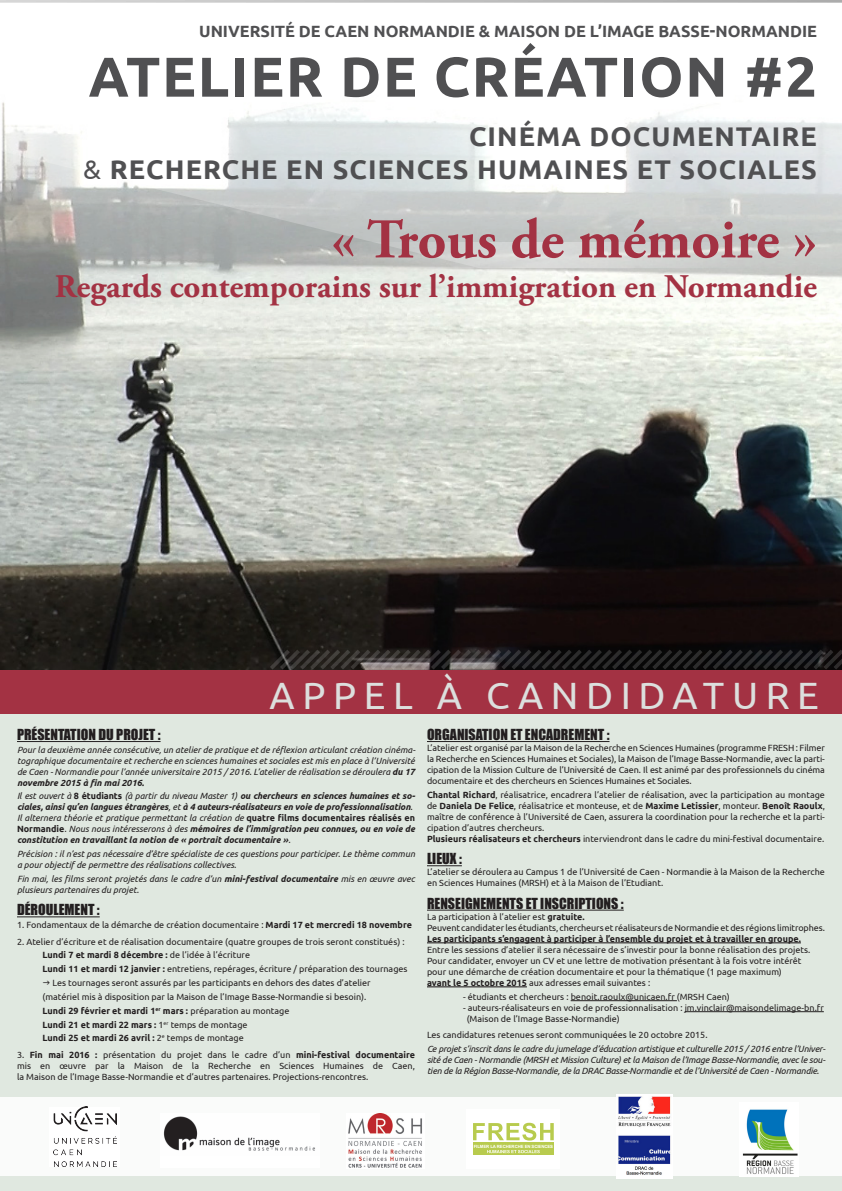
<style>
.page{position:relative;width:842px;height:1191px;background:#fff}
.page>*{position:absolute;margin:0;border:0;box-sizing:border-box;transform-origin:0 0}
.t1{font:700 56px "Ubuntu";letter-spacing:.03em;color:#505052}
.t2{font:700 56px "Adobe Garamond Pro";color:#a33243}
.t3{font:38px "Ubuntu";letter-spacing:.2em;color:#dcdfdd}
.t4{font:700 33px "Adobe Garamond Pro";color:#a33243}
.t5{font:700 27px "Ubuntu";letter-spacing:.04em;color:#505052}
.t6{font:700 16.3px "Ubuntu";color:#505052}
.t7{font:14px "Impact";color:#231f20}
.t8{font:9px/11px "Ubuntu";color:#231f20;text-align:justify}
.t9{font:italic 9px/11px "Ubuntu";color:#231f20;text-align:justify}
.t10{font:italic 700 9px/11px "Ubuntu";letter-spacing:-.01em;color:#231f20}
.t11{font:700 9px "Ubuntu";color:#231f20}
.t12{font:700 4.3px "Arial";letter-spacing:-.02em;color:#fff}
.s1{font-weight:400}
.s2{font-weight:700}
.s3{font-style:normal}
</style>
<div class="page">
<div style="left:0;top:681px;width:842px;height:510px;background:#e0e8e0"></div>
<div style="left:0;top:1097px;width:842px;height:78px;background:#fff"></div>
<img style="left:0;top:408px;width:842px;height:261px">
<svg style="left:266px;top:645px;width:576px;height:24px;background:#252323"></svg>
<svg style="left:0;top:0;width:842px;height:408px"></svg>
<hr style="left:17px;top:741px;width:144px;height:1px;background:#231f20">
<hr style="left:17px;top:916px;width:83px;height:1px;background:#231f20">
<hr style="left:427px;top:741px;width:182px;height:1px;background:#231f20">
<hr style="left:427px;top:865px;width:35px;height:1px;background:#231f20">
<hr style="left:427px;top:909px;width:197px;height:1px;background:#231f20">
<hr style="left:427px;top:942px;width:374px;height:1px;background:#231f20">
<hr style="left:427px;top:986px;width:100px;height:1px;background:#231f20">
<hr style="left:571px;top:1000px;width:106px;height:1px;background:#231f20">
<hr style="left:685px;top:1011px;width:139px;height:1px;background:#231f20">
<div style="left:0;top:669px;width:842px;height:44px;background:#a33243"></div>
<svg style="left:328px;top:241px;width:431px;height:26px;background:#cccecc"></svg>
<img style="left:53px;top:1106px;width:63px;height:60px">
<img style="left:163px;top:1116px;width:152px;height:35px">
<img style="left:348px;top:1113px;width:74px;height:55px">
<svg style="left:473px;top:1122px;width:81px;height:18px"></svg>
<div style="left:473px;top:1142px;width:81px;height:13px;background:#b8cb4e"></div>
<svg style="left:487px;top:1150px;width:53px;height:3px"></svg>
<img style="left:617px;top:1094px;width:55px;height:84px">
<img style="left:740px;top:1109px;width:58px;height:67px">
<p class="t6" style="left:199px;top:21px;width:619px">UNIVERSITÉ DE CAEN NORMANDIE &amp; MAISON DE L’IMAGE BASSE-NORMANDIE</p>
<p class="t1" style="left:89px;top:43px;width:730px">ATELIER DE CRÉATION #2</p>
<p class="t5" style="left:469px;top:120px;width:349px">CINÉMA DOCUMENTAIRE</p>
<p class="t5" style="left:83px;top:152px;width:735px"><span class="s1">&amp;</span> RECHERCHE EN SCIENCES HUMAINES ET SOCIALES</p>
<p class="t2" style="left:331px;top:207px;width:487px">« Trous de mémoire »</p>
<p class="t4" style="left:55px;top:267px;width:763px">Regards contemporains sur l’immigration en Normandie</p>
<p class="t3" style="left:270px;top:672px;width:551px">APPEL À CANDIDATURE</p>
<p class="t7" style="left:17px;top:724px;width:145px">PRÉSENTATION DU PROJET :</p>
<p class="t9" style="left:17px;top:743px;width:400px">Pour la deuxième année consécutive, un atelier de pratique et de réflexion articulant création cinéma&shy;tographique documentaire et recherche en sciences humaines et sociales est mis en place à l’Université de Caen - Normandie pour l’année universitaire 2015 / 2016. L’atelier de réalisation se déroulera <span class="s2">du 17 novembre 2015 à fin mai 2016.</span></p>
<p class="t10" style="left:17px;top:790px;width:400px"><span class="s1">Il est ouvert à</span> <span class="s3">8 étudiants</span> <span class="s1">(à partir du niveau Master 1)</span> ou chercheurs en sciences humaines et so&shy;ciales, ainsi qu’en langues étrangères<span class="s1">, et</span> à 4 auteurs-réalisateurs en voie de professionnalisation<span class="s1">.</span></p>
<p class="t10" style="left:17px;top:812px;width:399px;text-align:justify"><span class="s1">Il alternera théorie et pratique permettant la création de</span> <span class="s3">quatre films documentaires réalisés en Normandie</span><span class="s1">. Nous nous intéresserons à des</span> mémoires de l’immigration peu connues, ou en voie de constitution en travaillant la notion de « portrait documentaire »<span class="s1">.</span></p>
<p class="t9" style="left:17px;top:848px;width:399px">Précision : il n’est pas nécessaire d’être spécialiste de ces questions pour participer. Le thème commun a pour objectif de permettre des réalisations collectives.</p>
<p class="t9" style="left:17px;top:873px;width:399px">Fin mai, les films seront projetés dans le cadre d’un <span class="s2">mini-festival documentaire</span> mis en œuvre avec plusieurs partenaires du projet.</p>
<p class="t7" style="left:17px;top:899px;width:84px">DÉROULEMENT :</p>
<p class="t8" style="left:17px;top:919px;width:397px">1. Fondamentaux de la démarche de création documentaire : <span class="s2">Mardi 17 et mercredi 18 novembre</span></p>
<p class="t8" style="left:17px;top:935px;width:389px">2. Atelier d’écriture et de réalisation documentaire (quatre groupes de trois seront constitués) :</p>
<p class="t11" style="left:43px;top:949px;width:209px">Lundi 7 et mardi 8 décembre : <span class="s1">de l’idée à l’écriture</span></p>
<p class="t8" style="left:43px;top:963px;width:367px"><span class="s2">Lundi 11 et mardi 12 janvier :</span> entretiens, repérages, écriture / préparation des tournages</p>
<p class="t8" style="left:53px;top:977px;width:319px">Les tournages seront assurés par les participants en dehors des dates d’atelier</p>
<p class="t8" style="left:43px;top:991px;width:325px">(matériel mis à disposition par la Maison de l’Image Basse-Normandie si besoin).</p>
<p class="t11" style="left:43px;top:1005px;width:248px">Lundi 29 février et mardi 1<sup>er</sup> mars : <span class="s1">préparation au montage</span></p>
<p class="t11" style="left:43px;top:1019px;width:207px">Lundi 21 et mardi 22 mars : <span class="s1">1</span><sup>er</sup> <span class="s1">temps de montage</span></p>
<p class="t11" style="left:43px;top:1032px;width:203px">Lundi 25 et mardi 26 avril : <span class="s1">2</span><sup>e</sup> <span class="s1">temps de montage</span></p>
<p class="t8" style="left:17px;top:1049px;width:399px">3. <span class="s2">Fin mai 2016 :</span> présentation du projet dans le cadre d’un <span class="s2">mini-festival documentaire </span>mis en œuvre par la Maison de la Recherche en Sciences Humaines de Caen, la Maison de l’Image Basse-Normandie et d’autres partenaires. Projections-rencontres.</p>
<p class="t7" style="left:427px;top:724px;width:184px">ORGANISATION ET ENCADREMENT :</p>
<p class="t8" style="left:427px;top:742px;width:399px">L’atelier est organisé par la Maison de la Recherche en Sciences Humaines (programme FRESH : Filmer la Recherche en Sciences Humaines et Sociales), la Maison de l’Image Basse-Normandie, avec la parti&shy;cipation de la Mission Culture de l’Université de Caen. Il est animé par des professionnels du cinéma documentaire et des chercheurs en Sciences Humaines et Sociales.</p>
<p class="t8" style="left:427px;top:789px;width:399px"><span class="s2">Chantal Richard</span>, réalisatrice, encadrera l’atelier de réalisation, avec la participation au montage de <span class="s2">Daniela De Felice</span>, réalisatrice et monteuse, et de <span class="s2">Maxime Letissier</span>, monteur. <span class="s2">Benoît Raoulx</span>, maître de conférence à l’Université de Caen, assurera la coordination pour la recherche et la parti&shy;cipation d’autres chercheurs.</p>
<p class="t8" style="left:427px;top:833px;width:399px"><span class="s2">Plusieurs réalisateurs et chercheurs</span> interviendront dans le cadre du mini-festival documentaire.</p>
<p class="t7" style="left:427px;top:848px;width:36px">LIEUX :</p>
<p class="t8" style="left:427px;top:866px;width:399px">L’atelier se déroulera au Campus 1 de l’Université de Caen - Normandie à la Maison de la Recherche en Sciences Humaines (MRSH) et à la Maison de l’Etudiant.</p>
<p class="t7" style="left:427px;top:892px;width:198px">RENSEIGNEMENTS ET INSCRIPTIONS :</p>
<p class="t8" style="left:427px;top:910px;width:159px">La participation à l’atelier est <span class="s2">gratuite.</span></p>
<p class="t8" style="left:427px;top:921px;width:399px">Peuvent candidater les étudiants, chercheurs et réalisateurs de Normandie et des régions limitrophes.</p>
<p class="t11" style="left:427px;top:933px;width:375px">Les participants s’engagent à participer à l’ensemble du projet et à travailler en groupe.</p>
<p class="t8" style="left:427px;top:943px;width:385px">Entre les sessions d’atelier il sera nécessaire de s’investir pour la bonne réalisation des projets.</p>
<p class="t8" style="left:427px;top:954px;width:376px">Pour candidater, envoyer un CV et une lettre de motivation présentant à la fois votre intérêt</p>
<p class="t8" style="left:427px;top:965px;width:356px">pour une démarche de création documentaire et pour la thématique (1 page maximum)</p>
<p class="t8" style="left:427px;top:976px;width:225px"><span class="s2">avant le 5 octobre 2015</span> aux adresses email suivantes :</p>
<p class="t8" style="left:463px;top:990px;width:268px">- étudiants et chercheurs : benoit.raoulx@unicaen.fr (MRSH Caen)</p>
<p class="t8" style="left:463px;top:1001px;width:362px">- auteurs-réalisateurs en voie de professionnalisation : jm.vinclair@maisondelimage-bn.fr</p>
<p class="t8" style="left:467px;top:1012px;width:155px">(Maison de l’Image Basse-Normandie)</p>
<p class="t8" style="left:427px;top:1029px;width:282px">Les candidatures retenues seront communiquées le 20 octobre 2015.</p>
<p class="t9" style="left:427px;top:1043px;width:400px">Ce projet s’inscrit dans le cadre du jumelage d’éducation artistique et culturelle 2015 / 2016 entre l’Univer&shy;sité de Caen - Normandie (MRSH et Mission Culture) et la Maison de l’Image Basse-Normandie, avec le sou&shy;tien de la Région Basse-Normandie, de la DRAC Basse-Normandie et de l’Université de Caen - Normandie.</p>
<p class="t12" style="left:474px;top:1143px;width:81px">FILMER LA RECHERCHE EN SCIENCES</p>
</div>
